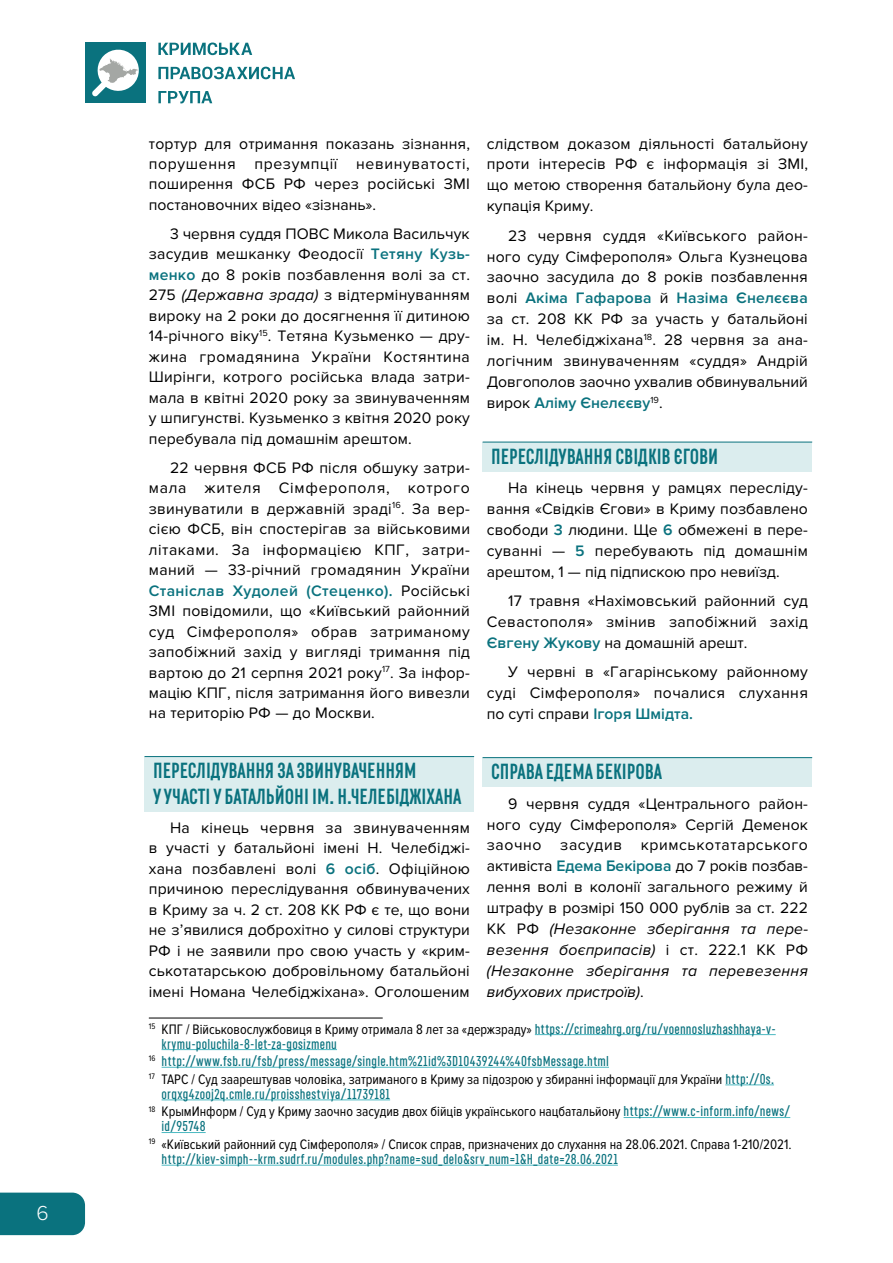
<style>
.page{position:relative;width:893px;height:1263px;background:#fff}
.page>*{position:absolute;margin:0;border:0;box-sizing:border-box;transform-origin:0 0}
.t1{font:700 21.75px/25.8px "RF Rufo";color:#0a727e}
.t2{font:300 21px "Proxima Nova";color:#fff}
.t3{font:15.75px/20.5px "Proxima Nova";letter-spacing:.005em;color:#000;text-align:justify}
.t4{font:14.25px "Proxima Nova Cond";color:#000}
.t5{font:600 14.25px/17.7px "RF Rufo";letter-spacing:.025em;color:#0a727e}
.s1{font-weight:600;color:#0a727e}
.s2{font-style:italic}
.s3{font-family:"RF Rufo";font-weight:600;color:#0a727e}
</style>
<div class="page">
<div style="left:0;top:1192px;width:85px;height:43px;background:#0a727e"></div>
<div style="left:85px;top:43px;width:61px;height:60px;background:#0a727e"></div>
<svg style="left:92px;top:49px;width:47px;height:47px"></svg>
<svg style="left:158px;top:43px;width:94px;height:12px"></svg>
<svg style="left:158px;top:67px;width:137px;height:12px"></svg>
<svg style="left:158px;top:91px;width:54px;height:12px"></svg>
<div style="left:145px;top:756px;width:329px;height:56px;background:#dbedee"></div>
<hr style="left:145px;top:756px;width:329px;height:1px;background:#0a727e">
<hr style="left:149px;top:1018px;width:234px;height:1px;background:#000">
<hr style="left:535px;top:1034px;width:241px;height:1px;background:#4bb9c2">
<hr style="left:162px;top:1049px;width:175px;height:1px;background:#4bb9c2">
<hr style="left:162px;top:1067px;width:447px;height:1px;background:#4bb9c2">
<hr style="left:725px;top:1084px;width:49px;height:1px;background:#4bb9c2">
<hr style="left:162px;top:1099px;width:228px;height:1px;background:#4bb9c2">
<hr style="left:624px;top:1117px;width:166px;height:1px;background:#4bb9c2">
<hr style="left:162px;top:1132px;width:44px;height:1px;background:#4bb9c2">
<hr style="left:162px;top:1165px;width:456px;height:1px;background:#4bb9c2">
<div style="left:483px;top:442px;width:329px;height:30px;background:#dbedee"></div>
<hr style="left:483px;top:442px;width:329px;height:1px;background:#0a727e">
<div style="left:483px;top:758px;width:329px;height:29px;background:#dbedee"></div>
<hr style="left:483px;top:757px;width:329px;height:1px;background:#0a727e">
<h2 class="t2" style="left:36px;top:1201px;width:14px">6</h2>
<p class="t3" style="left:149px;top:133px;width:323px">тортур для отримання показань зізнання, порушення презумпції невинуватості, поширення ФСБ РФ через російські ЗМІ постановочних відео «зізнань».</p>
<p class="t3" style="left:149px;top:224px;width:323px;text-indent:21px">3 червня суддя ПОВС Микола Васильчук засудив мешканку Феодосії <span class="s1">Тетяну Кузь&shy;менко</span> до 8 років позбавлення волі за ст.<br>275 <span class="s2">(Державна зрада)</span> з відтермінуванням вироку на 2 роки до досягнення її дитиною 14-річного віку<sup>15</sup>. Тетяна Кузьменко — дру&shy;жина громадянина України Костянтина Ширінги, котрого російська влада затри&shy;мала в квітні 2020 року за звинуваченням у шпигунстві. Кузьменко з квітня 2020 року перебувала під домашнім арештом.</p>
<p class="t3" style="left:149px;top:457px;width:323px;text-indent:21px">22 червня ФСБ РФ після обшуку затри&shy;мала жителя Сімферополя, котрого звинуватили в державній зраді<sup>16</sup>. За вер&shy;сією ФСБ, він спостерігав за військовими літаками. За інформацією КПГ, затри&shy;маний — 33-річний громадянин України <span class="s1">Станіслав Худолей (Стеценко).</span> Російські ЗМІ повідомили, що «Київський районний суд Сімферополя» обрав затриманому запобіжний захід у вигляді тримання під вартою до 21 серпня 2021 року<sup>17</sup>. За інфор&shy;мацію КПГ, після затримання його вивезли на територію РФ — до Москви.</p>
<p class="t3" style="left:487px;top:133px;width:323px">слідством доказом діяльності батальйону проти інтересів РФ є інформація зі ЗМІ, що метою створення батальйону була део&shy;купація Криму.</p>
<p class="t3" style="left:487px;top:225px;width:323px;text-indent:21px">23 червня суддя «Київського район&shy;ного суду Сімферополя» Ольга Кузнецова заочно засудила до 8 років позбавлення волі <span class="s1">Акіма Гафарова</span> й <span class="s1">Назіма Єнелєєва </span>за ст. 208 КК РФ за участь у батальйоні ім. Н. Челебіджіхана<sup>18</sup>. 28 червня за ана&shy;логічним звинуваченням «суддя» Андрій Довгополов заочно ухвалив обвинувальний вирок <span class="s1">Аліму Єнелєєву</span><sup>19</sup>.</p>
<h1 class="t1" style="left:491px;top:443px;width:229px">ПЕРЕСЛІДУВАННЯ СВІДКІВ ЄГОВИ</h1>
<p class="t3" style="left:487px;top:478px;width:323px;text-indent:21px">На кінець червня у рамцях пересліду&shy;вання «Свідків Єгови» в Криму позбавлено свободи <span class="s1">3</span> людини. Ще <span class="s1">6</span> обмежені в пере&shy;суванні — <span class="s1">5</span> перебувають під домашнім арештом, 1 — під підпискою про невиїзд.</p>
<p class="t3" style="left:487px;top:591px;width:323px;text-indent:21px">17 травня «Нахімовський районний суд Севастополя» змінив запобіжний захід <span class="s1">Євгену Жукову</span> на домашній арешт.</p>
<p class="t3" style="left:487px;top:662px;width:323px;text-indent:21px">У червні в «Гагарінському районному суді Сімферополя» почалися слухання по суті справи <span class="s1">Ігоря Шмідта.</span></p>
<h1 class="t1" style="left:153px;top:758px;width:310px">ПЕРЕСЛІДУВАННЯ ЗА ЗВИНУВАЧЕННЯМ<br>У УЧАСТІ У БАТАЛЬЙОНІ ІМ. Н.ЧЕЛЕБІДЖІХАНА</h1>
<p class="t3" style="left:149px;top:818px;width:323px;text-indent:21px">На кінець червня за звинуваченням в участі у батальйоні імені Н. Челебіджі&shy;хана позбавлені волі <span class="s1">6 осіб</span>. Офіційною причиною переслідування обвинувачених в Криму за ч. 2 ст. 208 КК РФ є те, що вони не з’явилися доброхітно у силові структури РФ і не заявили про свою участь у «крим&shy;ськотатарською добровільному батальйоні імені Номана Челебіджіхана». Оголошеним</p>
<p class="t4" style="left:149px;top:1021px;width:628px"><sup>15</sup> КПГ / Військовослужбовиця в Криму отримала 8 лет за «держзраду» <span class="s3">https://crimeahrg.org/ru/voennosluzhashhaya-v-</span></p>
<p class="t5" style="left:149px;top:1035px;width:462px;text-indent:13px">krymu-poluchila-8-let-za-gosizmenu<br><sup>16</sup> http://www.fsb.ru/fsb/press/message/single.htm%21id%3D10439244%40fsbMessage.html</p>
<p class="t4" style="left:149px;top:1071px;width:627px"><sup>17</sup> ТАРС / Суд заарештував чоловіка, затриманого в Криму за підозрою у збиранні інформації для України <span class="s3">http://0s.</span></p>
<p class="t5" style="left:162px;top:1085px;width:230px">orqxg4zooj2q.cmle.ru/proisshestviya/11739181</p>
<p class="t4" style="left:149px;top:1104px;width:643px"><sup>18</sup> КрымИнформ / Суд у Криму заочно засудив двох бійців українського нацбатальйону <span class="s3">https://www.c-inform.info/news/</span></p>
<p class="t5" style="left:162px;top:1118px;width:46px">id/95748</p>
<p class="t4" style="left:149px;top:1136px;width:644px"><sup>19</sup> «Київський районний суд Сімферополя» / Список справ, призначених до слухання на 28.06.2021. Справа 1-210/2021.</p>
<p class="t5" style="left:162px;top:1150px;width:458px">http://kiev-simph--krm.sudrf.ru/modules.php?name=sud_delo&amp;srv_num=1&amp;H_date=28.06.2021</p>
<h1 class="t1" style="left:491px;top:759px;width:172px">СПРАВА ЕДЕМА БЕКІРОВА</h1>
<p class="t3" style="left:487px;top:793px;width:323px;text-indent:21px">9 червня суддя «Центрального район&shy;ного суду Сімферополя» Сергій Деменок заочно засудив кримськотатарського активіста <span class="s1">Едема Бекірова</span> до 7 років позбав&shy;лення волі в колонії загального режиму й штрафу в розмірі 150 000 рублів за ст. 222<br>КК РФ <span class="s2">(Незаконне зберігання та пере&shy;везення боєприпасів)</span> і ст. 222.1 КК РФ <span class="s2">(Незаконне зберігання та перевезення вибухових пристроїв)</span>.</p>
</div>
